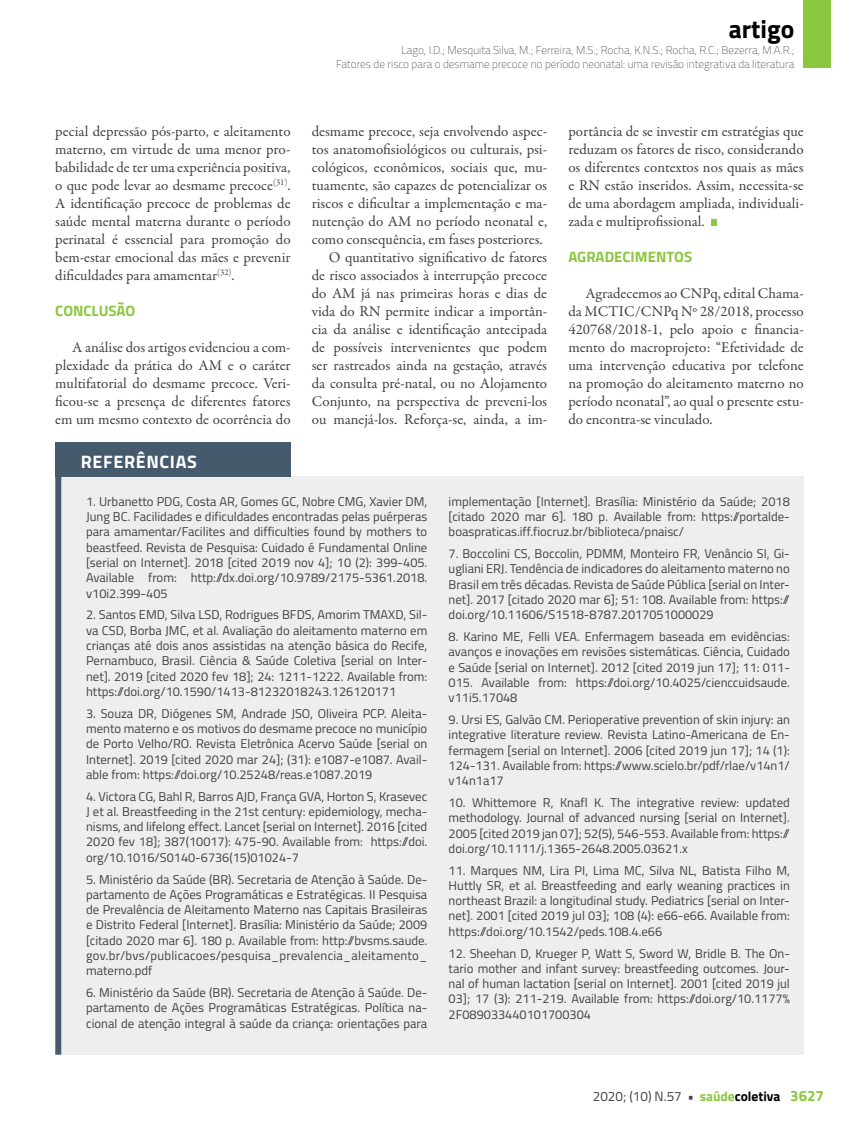
<style>
.page{position:relative;width:859px;height:1132px;background:#fff}
.page>*{position:absolute;margin:0;border:0;box-sizing:border-box;transform-origin:0 0}
.t1{font:700 25.5px "Titillium";color:#000}
.t2{font:700 18px "Titillium";letter-spacing:.035em;color:#fff}
.t3{font:15px/18px "Garamond Premr Pro";color:#414042;text-align:justify}
.t4{font:700 15px "Titillium";color:#8dc63f}
.t5{font:13.5px "Titillium";color:#414042}
.t6{font:12.75px/15.3px "Titillium";color:#414042;text-align:justify}
.t7{font:100 11.25px/13.5px "Titillium";color:#414042;text-align:right}
.s1{font-weight:700}
.s2{font-weight:700;color:#8dc63f}
.s3{font-weight:700;color:#000}
.s4{font-weight:700;font-size:15px;color:#8dc63f}
</style>
<div class="page">
<div style="left:804px;top:0;width:27px;height:68px;background:#8dc63f"></div>
<svg style="left:711px;top:220px;width:5px;height:6px"></svg>
<div style="left:61px;top:476px;width:743px;height:578px;background:#eeeeef"></div>
<div style="left:55px;top:442px;width:236px;height:35px;background:#455a6c"></div>
<div style="left:55px;top:458px;width:6px;height:596px;background:#455a6c"></div>
<h1 class="t1" style="left:729px;top:10px;width:67px">artigo</h1>
<p class="t7" style="left:336px;top:43px;width:460px">Lago, I.D.; Mesquita Silva, M.; Ferreira, M.S.; Rocha, K.N.S.; Rocha, R.C.; Bezerra, M.A.R.;<br>Fatores de risco para o desmame precoce no período neonatal: uma revisão integrativa da literatura</p>
<p class="t3" style="left:55px;top:122px;width:237px">pecial depressão pós-parto, e aleitamento materno, em virtude de uma menor pro&shy;babilidade de ter uma experiência positiva, o que pode levar ao desmame precoce<sup>(31)</sup>.<br>A identificação precoce de problemas de saúde mental materna durante o período perinatal é essencial para promoção do bem-estar emocional das mães e prevenir dificuldades para amamentar<sup>(32)</sup>.</p>
<p class="t4" style="left:55px;top:299px;width:81px">CONCLUSÃO</p>
<p class="t3" style="left:55px;top:338px;width:237px;text-indent:17px">A análise dos artigos evidenciou a com&shy;plexidade da prática do AM e o caráter multifatorial do desmame precoce. Veri&shy;ficou-se a presença de diferentes fatores em um mesmo contexto de ocorrência do</p>
<p class="t3" style="left:312px;top:122px;width:237px">desmame precoce, seja envolvendo aspec-</p>
<p class="t3" style="left:312px;top:140px;width:237px">tos anatomofisiológicos ou culturais, psi-</p>
<p class="t3" style="left:312px;top:158px;width:237px">cológicos, econômicos, sociais que, mu-</p>
<p class="t3" style="left:312px;top:176px;width:237px">tuamente, são capazes de potencializar os</p>
<p class="t3" style="left:312px;top:194px;width:237px">riscos e dificultar a implementação e ma-</p>
<p class="t3" style="left:312px;top:212px;width:237px">nutenção do AM no período neonatal e,</p>
<p class="t3" style="left:312px;top:230px;width:232px">como consequência, em fases posteriores.</p>
<p class="t3" style="left:329px;top:248px;width:220px">O quantitativo significativo de fatores</p>
<p class="t3" style="left:312px;top:266px;width:237px">de risco associados à interrupção precoce</p>
<p class="t3" style="left:312px;top:284px;width:237px">do AM já nas primeiras horas e dias de</p>
<p class="t3" style="left:312px;top:302px;width:237px">vida do RN permite indicar a importân-</p>
<p class="t3" style="left:312px;top:320px;width:237px">cia da análise e identificação antecipada</p>
<p class="t3" style="left:312px;top:338px;width:237px">de possíveis intervenientes que podem</p>
<p class="t3" style="left:312px;top:356px;width:237px">ser rastreados ainda na gestação, através</p>
<p class="t3" style="left:312px;top:374px;width:237px">da consulta pré-natal, ou no Alojamento</p>
<p class="t3" style="left:312px;top:392px;width:237px">Conjunto, na perspectiva de preveni-los</p>
<p class="t3" style="left:312px;top:410px;width:237px">ou manejá-los. Reforça-se, ainda, a im-</p>
<p class="t3" style="left:568px;top:122px;width:237px">portância de se investir em estratégias que reduzam os fatores de risco, considerando os diferentes contextos nos quais as mães e RN estão inseridos. Assim, necessita-se de uma abordagem ampliada, individuali&shy;zada e multiprofissional.</p>
<p class="t4" style="left:568px;top:245px;width:125px">AGRADECIMENTOS</p>
<p class="t3" style="left:568px;top:284px;width:237px;text-indent:17px">Agradecemos ao CNPq, edital Chama&shy;da MCTIC/CNPq Nº 28/2018, processo 420768/2018-1, pelo apoio e financia&shy;mento do macroprojeto: “Efetividade de uma intervenção educativa por telefone na promoção do aleitamento materno no período neonatal”, ao qual o presente estu&shy;do encontra-se vinculado.</p>
<h2 class="t2" style="left:81px;top:447px;width:117px">REFERÊNCIAS</h2>
<p class="t6" style="left:86px;top:493px;width:343px">1. Urbanetto PDG, Costa AR, Gomes GC, Nobre CMG, Xavier DM, Jung BC. Facilidades e dificuldades encontradas pelas puérperas para amamentar/Facilites and difficulties found by mothers to beastfeed. Revista de Pesquisa: Cuidado é Fundamental Online [serial on Internet]. 2018 [cited 2019 nov 4]; 10 (2): 399-405.<br>Available from: http://dx.doi.org/10.9789/2175-5361.2018. v10i2.399-405</p>
<p class="t6" style="left:86px;top:606px;width:343px">2. Santos EMD, Silva LSD, Rodrigues BFDS, Amorim TMAXD, Sil&shy;va CSD, Borba JMC, et al. Avaliação do aleitamento materno em crianças até dois anos assistidas na atenção básica do Recife, Pernambuco, Brasil. Ciência &amp; Saúde Coletiva [serial on Inter&shy;net]. 2019 [cited 2020 fev 18]; 24: 1211-1222. Available from: https://doi.org/10.1590/1413-81232018243.126120171</p>
<p class="t6" style="left:86px;top:704px;width:343px">3. Souza DR, Diógenes SM, Andrade JSO, Oliveira PCP. Aleita&shy;mento materno e os motivos do desmame precoce no município de Porto Velho/RO. Revista Eletrônica Acervo Saúde [serial on Internet]. 2019 [cited 2020 mar 24]; (31): e1087-e1087. Avail&shy;able from: https://doi.org/10.25248/reas.e1087.2019</p>
<p class="t6" style="left:86px;top:787px;width:343px">4. Victora CG, Bahl R, Barros AJD, França GVA, Horton S, Krasevec J et al. Breastfeeding in the 21st century: epidemiology, mecha&shy;nisms, and lifelong effect. Lancet [serial on Internet]. 2016 [cited 2020 fev 18]; 387(10017): 475-90. Available from: https://doi. org/10.1016/S0140-6736(15)01024-7</p>
<p class="t6" style="left:86px;top:870px;width:343px">5. Ministério da Saúde (BR). Secretaria de Atenção à Saúde. De&shy;partamento de Ações Programáticas e Estratégicas. II Pesquisa de Prevalência de Aleitamento Materno nas Capitais Brasileiras e Distrito Federal [Internet]. Brasília: Ministério da Saúde; 2009 [citado 2020 mar 6]. 180 p. Available from: http://bvsms.saude. gov.br/bvs/publicacoes/pesquisa_prevalencia_aleitamento_ materno.pdf</p>
<p class="t6" style="left:86px;top:983px;width:343px">6. Ministério da Saúde (BR). Secretaria de Atenção à Saúde. De&shy;partamento de Ações Programáticas Estratégicas. Política na&shy;cional de atenção integral à saúde da criança: orientações para</p>
<p class="t6" style="left:449px;top:493px;width:343px">implementação [Internet]. Brasília: Ministério da Saúde; 2018 [citado 2020 mar 6]. 180 p. Available from: https://portalde&shy;boaspraticas.iff.fiocruz.br/biblioteca/pnaisc/</p>
<p class="t6" style="left:449px;top:545px;width:343px">7. Boccolini CS, Boccolin, PDMM, Monteiro FR, Venâncio SI, Gi&shy;ugliani ERJ. Tendência de indicadores do aleitamento materno no Brasil em três décadas. Revista de Saúde Pública [serial on Inter&shy;net]. 2017 [citado 2020 mar 6]; 51: 108. Available from: https:// doi.org/10.11606/S1518-8787.2017051000029</p>
<p class="t6" style="left:449px;top:628px;width:343px">8. Karino ME, Felli VEA. Enfermagem baseada em evidências: avanços e inovações em revisões sistemáticas. Ciência, Cuidado e Saúde [serial on Internet]. 2012 [cited 2019 jun 17]; 11: 011- 015. Available from: https://doi.org/10.4025/cienccuidsaude. v11i5.17048</p>
<p class="t6" style="left:449px;top:711px;width:343px">9. Ursi ES, Galvão CM. Perioperative prevention of skin injury: an integrative literature review. Revista Latino-Americana de En&shy;fermagem [serial on Internet]. 2006 [cited 2019 jun 17]; 14 (1):<br>124-131. Available from: https://www.scielo.br/pdf/rlae/v14n1/ v14n1a17</p>
<p class="t6" style="left:449px;top:793px;width:343px">10. Whittemore R, Knafl K. The integrative review: updated methodology. Journal of advanced nursing [serial on Internet].<br>2005 [cited 2019 jan 07]; 52(5), 546-553. Available from: https:// doi.org/10.1111/j.1365-2648.2005.03621.x</p>
<p class="t6" style="left:449px;top:861px;width:343px">11. Marques NM, Lira PI, Lima MC, Silva NL, Batista Filho M, Huttly SR, et al. Breastfeeding and early weaning practices in northeast Brazil: a longitudinal study. Pediatrics [serial on Inter&shy;net]. 2001 [cited 2019 jul 03]; 108 (4): e66-e66. Available from: https://doi.org/10.1542/peds.108.4.e66</p>
<p class="t6" style="left:449px;top:944px;width:343px">12. Sheehan D, Krueger P, Watt S, Sword W, Bridle B. The On&shy;tario mother and infant survey: breastfeeding outcomes. Jour&shy;nal of human lactation [serial on Internet]. 2001 [cited 2019 jul 03]; 17 (3): 211-219. Available from: https://doi.org/10.1177% 2F089033440101700304</p>
<p class="t5" style="left:593px;top:1086px;width:233px">2020; (10) N.57 <span class="s1">•</span> <span class="s2">saúde</span><span class="s3">coletiva</span> <span class="s4">3627</span></p>
</div>
